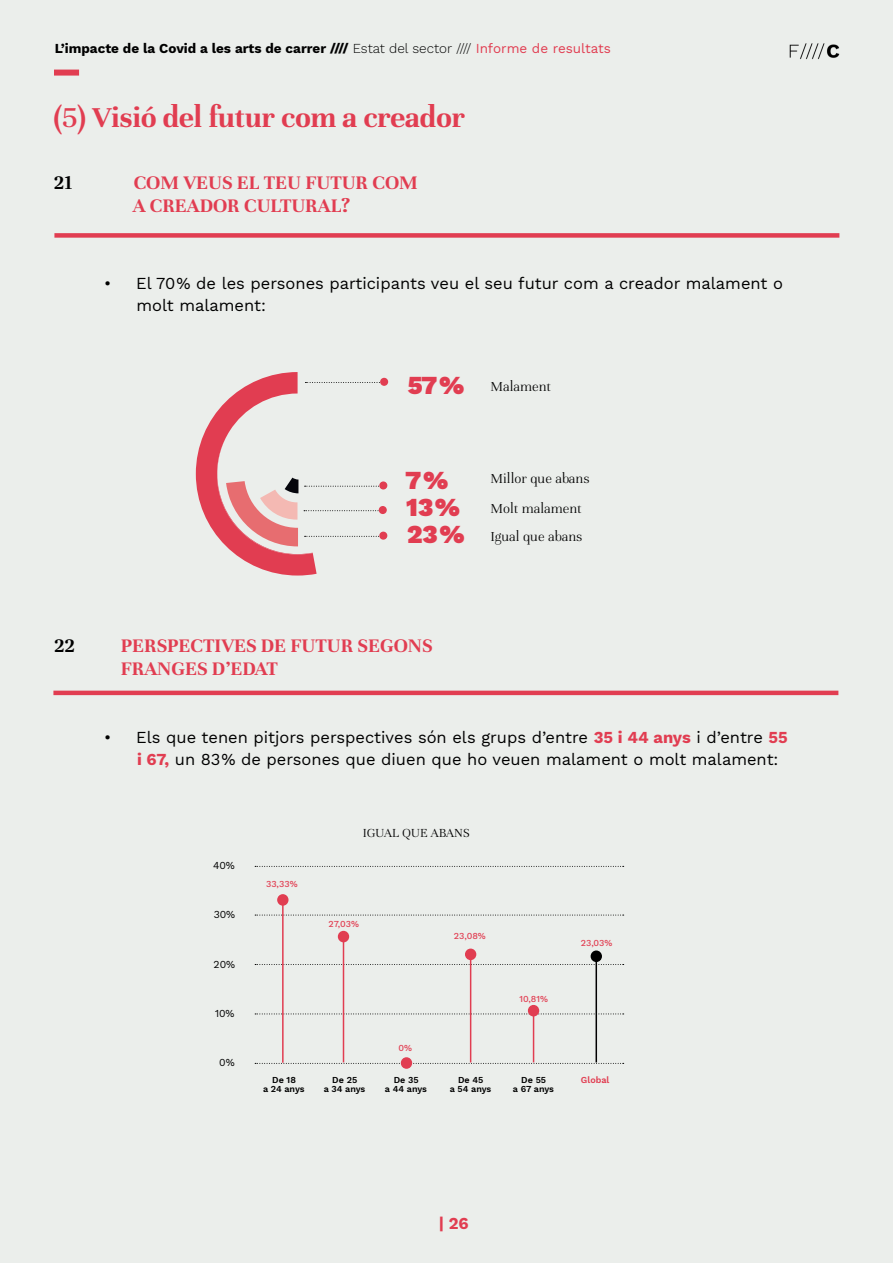
<style>
.page{position:relative;width:893px;height:1263px;background:#ebeeeb}
.page>*{position:absolute;margin:0;border:0;box-sizing:border-box;transform-origin:0 0}
.Títol-seccions{font:700 31.5px "Unna";color:#e13d51}
.t1{font:900 25.5px "Work Sans";color:#e13d51}
.Títols-gràfic{font:700 21px/22.5px "Unna";color:#e13d51}
.número-gràfic{font:700 21px "Unna";color:#000}
.t2{font:16.5px/21.8px "Work Sans";color:#000}
.t3{font:700 16.5px "Work Sans";color:#e13d51}
.Títol-seccions-2{font:300 15px "Unna";color:#000}
.t4{font:700 13.5px "Work Sans";color:#000}
.Títol-seccions-3{font:300 13.5px "Unna";color:#000}
.t5{font:10.5px "Work Sans";color:#000}
.t6{font:600 9px/9px "Work Sans";color:#000;text-align:center}
.t7{font:500 9px "Work Sans";color:#e13d51}
.t8{font:600 9px "Work Sans";color:#e13d51}
.s1{font-weight:300}
.s2{font-weight:400;color:#e13d51}
.s3{font-weight:500}
.s4{font-weight:700;color:#e13d51}
</style>
<div class="page">
<div style="left:54px;top:70px;width:25px;height:6px;background:#e13d51"></div>
<img style="left:789px;top:43px;width:51px;height:17px">
<hr style="left:53px;top:691px;width:785px;height:4px;background:#e13d51">
<svg style="left:255px;top:866px;width:369px;height:1px"></svg>
<svg style="left:255px;top:915px;width:369px;height:1px"></svg>
<svg style="left:255px;top:964px;width:369px;height:1px"></svg>
<svg style="left:255px;top:1013px;width:369px;height:1px"></svg>
<svg style="left:255px;top:1063px;width:369px;height:1px"></svg>
<div style="left:278px;top:895px;width:10px;height:10px;background:#e13d51;border-radius:50%"></div>
<div style="left:277px;top:894px;width:11px;height:12px;border:2px solid #e13d51;border-radius:50%"></div>
<div style="left:339px;top:931px;width:9px;height:10px;background:#e13d51;border-radius:50%"></div>
<div style="left:338px;top:931px;width:11px;height:11px;border:2px solid #e13d51;border-radius:50%"></div>
<div style="left:402px;top:1058px;width:9px;height:10px;background:#e13d51;border-radius:50%"></div>
<div style="left:401px;top:1057px;width:11px;height:12px;border:2px solid #e13d51;border-radius:50%"></div>
<div style="left:466px;top:949px;width:10px;height:10px;background:#e13d51;border-radius:50%"></div>
<div style="left:465px;top:948px;width:11px;height:12px;border:2px solid #e13d51;border-radius:50%"></div>
<div style="left:529px;top:1006px;width:9px;height:10px;background:#e13d51;border-radius:50%"></div>
<div style="left:528px;top:1005px;width:11px;height:11px;border:2px solid #e13d51;border-radius:50%"></div>
<div style="left:591px;top:951px;width:10px;height:10px;background:#000;border-radius:50%"></div>
<div style="left:591px;top:950px;width:11px;height:12px;border:2px solid #000;border-radius:50%"></div>
<hr style="left:343px;top:942px;width:1px;height:120px;background:#e13d51">
<hr style="left:282px;top:903px;width:2px;height:160px;background:#e13d51">
<hr style="left:470px;top:958px;width:1px;height:104px;background:#e13d51">
<hr style="left:533px;top:1011px;width:1px;height:51px;background:#e13d51">
<hr style="left:595px;top:958px;width:2px;height:104px;background:#000">
<svg style="left:196px;top:372px;width:191px;height:203px"></svg>
<div style="left:380px;top:378px;width:8px;height:8px;border:2px solid #e13d51;border-radius:50%"></div>
<div style="left:380px;top:482px;width:7px;height:7px;background:#e13d51;border-radius:50%"></div>
<div style="left:379px;top:481px;width:8px;height:8px;border:2px solid #e13d51;border-radius:50%"></div>
<div style="left:379px;top:507px;width:7px;height:6px;background:#e13d51;border-radius:50%"></div>
<div style="left:379px;top:506px;width:8px;height:8px;border:2px solid #e13d51;border-radius:50%"></div>
<div style="left:380px;top:532px;width:7px;height:7px;background:#e13d51;border-radius:50%"></div>
<div style="left:379px;top:532px;width:8px;height:8px;border:2px solid #e13d51;border-radius:50%"></div>
<div style="left:54px;top:233px;width:785px;height:5px;background:#e13d51"></div>
<p class="t4" style="left:55px;top:38px;width:558px">L’impacte de la Covid a les arts de carrer //// <span class="s1">Estat del sector ////</span> <span class="s2">Informe de resultats</span></p>
<p class="Títol-seccions" style="left:54px;top:95px;width:413px"><span class="s3">(5)</span> Visió del futur com a creador</p>
<p class="número-gràfic" style="left:54px;top:167px;width:20px">21</p>
<p class="Títols-gràfic" style="left:133px;top:170px;width:287px">COM VEUS EL TEU FUTUR COM<br>A CREADOR CULTURAL?</p>
<p class="t2" style="left:137px;top:272px;width:648px;text-indent:-32px">• El 70% de les persones participants veu el seu futur com a creador malament o molt malament:</p>
<p class="t1" style="left:408px;top:366px;width:58px">57%</p>
<p class="Títol-seccions-2" style="left:490px;top:376px;width:62px">Malament</p>
<p class="t1" style="left:405px;top:461px;width:45px">7%</p>
<p class="t1" style="left:406px;top:488px;width:55px">13%</p>
<p class="t1" style="left:407px;top:515px;width:59px">23%</p>
<p class="Títol-seccions-2" style="left:490px;top:468px;width:101px">Millor que abans</p>
<p class="Títol-seccions-2" style="left:490px;top:497px;width:93px">Molt malament</p>
<p class="Títol-seccions-2" style="left:490px;top:525px;width:93px">Igual que abans</p>
<p class="número-gràfic" style="left:54px;top:630px;width:22px">22</p>
<p class="Títols-gràfic" style="left:121px;top:633px;width:313px">PERSPECTIVES DE FUTUR SEGONS<br>FRANGES D’EDAT</p>
<p class="t2" style="left:137px;top:726px;width:652px;text-indent:-33px">• Els que tenen pitjors perspectives són els grups d’entre <span class="s4">35 i 44 anys</span> i d’entre <span class="s4">55 i 67,</span> un 83% de persones que diuen que ho veuen malament o molt malament:</p>
<p class="t5" style="left:213px;top:858px;width:23px">40%</p>
<p class="t5" style="left:214px;top:906px;width:23px">30%</p>
<p class="t5" style="left:214px;top:956px;width:23px">20%</p>
<p class="t5" style="left:215px;top:1005px;width:21px">10%</p>
<p class="t5" style="left:219px;top:1055px;width:17px">0%</p>
<p class="t7" style="left:266px;top:877px;width:33px">33,33%</p>
<p class="Títol-seccions-3" style="left:363px;top:824px;width:108px">IGUAL QUE ABANS</p>
<p class="t7" style="left:329px;top:917px;width:32px">27,03%</p>
<p class="t7" style="left:454px;top:929px;width:33px">23,08%</p>
<p class="t7" style="left:398px;top:1041px;width:15px">0%</p>
<p class="t7" style="left:519px;top:992px;width:30px">10,81%</p>
<p class="t7" style="left:581px;top:936px;width:33px">23,03%</p>
<p class="t6" style="left:263px;top:1074px;width:43px">De 18<br>a 24 anys</p>
<p class="t6" style="left:324px;top:1075px;width:43px">De 25<br>a 34 anys</p>
<p class="t6" style="left:385px;top:1075px;width:44px">De 35<br>a 44 anys</p>
<p class="t6" style="left:450px;top:1075px;width:43px">De 45<br>a 54 anys</p>
<p class="t6" style="left:513px;top:1075px;width:43px">De 55<br>a 67 anys</p>
<p class="t8" style="left:581px;top:1073px;width:30px">Global</p>
<p class="t3" style="left:439px;top:1211px;width:31px">| 26</p>
</div>
